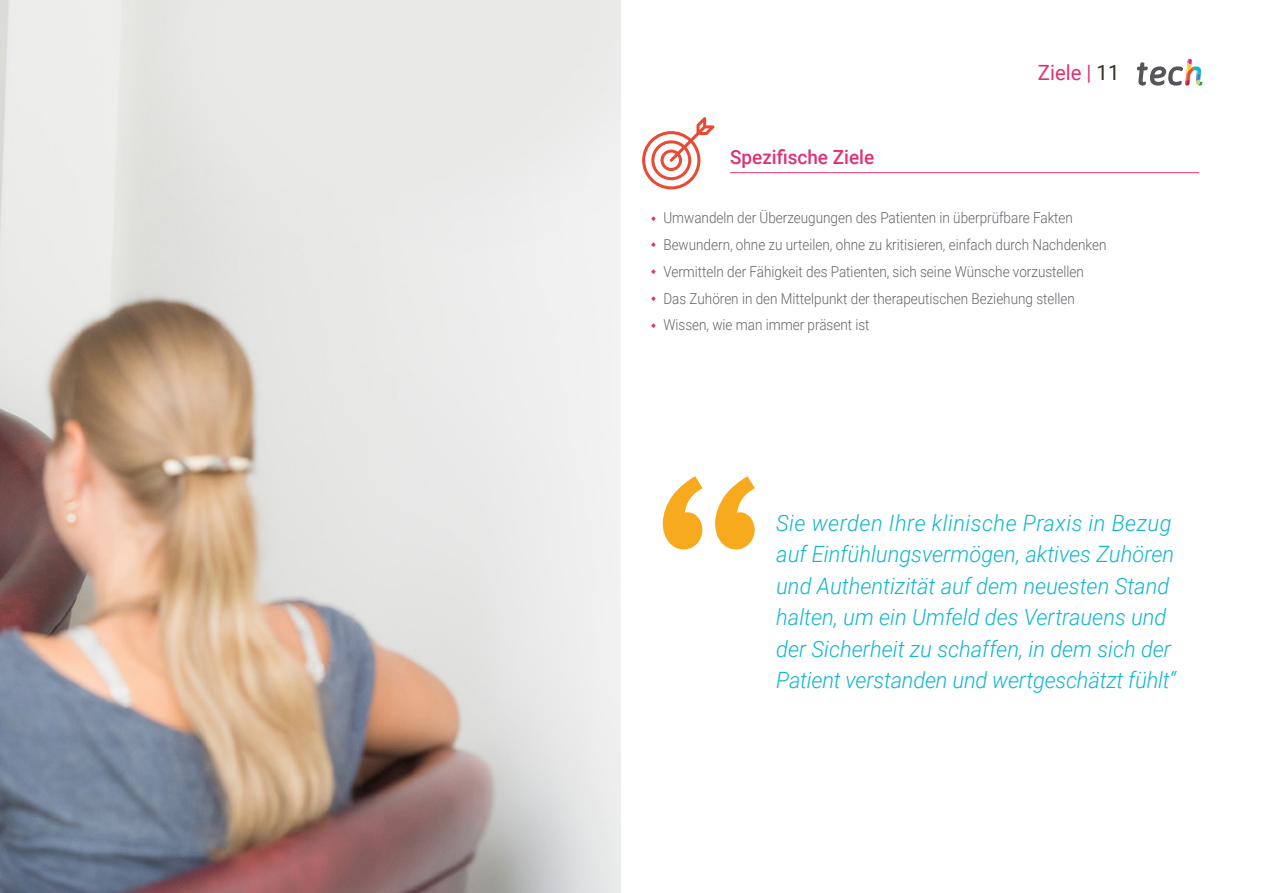
<style>
.page{position:relative;width:1263px;height:893px;background:#fff}
.page>*{position:absolute;margin:0;border:0;box-sizing:border-box;transform-origin:0 0}
.t1{font:italic 300 22.5px/31.5px "Roboto";color:#0fb6cf}
.t2{font:21px "Roboto";color:#df3174}
.t3{font:500 19.5px "Roboto";color:#df3174}
.t4{font:300 15px/26.7px "Roboto";color:#61646a;scale:.9 1}
.s1{color:#312e20}
</style>
<div class="page">
<hr style="left:730px;top:172px;width:469px;height:1px;background:#df3174">
<svg style="left:642px;top:117px;width:72px;height:72px"></svg>
<svg style="left:663px;top:476px;width:92px;height:73px"></svg>
<img style="left:0;top:0;width:621px;height:893px">
<svg style="left:1137px;top:59px;width:65px;height:27px"></svg>
<h3 class="t3" style="left:730px;top:144px;width:145px">Spezifische Ziele</h3>
<h2 class="t2" style="left:1038px;top:57px;width:83px">Ziele | <span class="s1">11</span></h2>
<p class="t4" style="left:663px;top:204px;width:494px">Umwandeln der Überzeugungen des Patienten in überprüfbare Fakten Bewundern, ohne zu urteilen, ohne zu kritisieren, einfach durch Nachdenken Vermitteln der Fähigkeit des Patienten, sich seine Wünsche vorzustellen Das Zuhören in den Mittelpunkt der therapeutischen Beziehung stellen Wissen, wie man immer präsent ist</p>
<p class="t1" style="left:776px;top:506px;width:401px">Sie werden Ihre klinische Praxis in Bezug auf Einfühlungsvermögen, aktives Zuhören und Authentizität auf dem neuesten Stand halten, um ein Umfeld des Vertrauens und der Sicherheit zu schaffen, in dem sich der Patient verstanden und wertgeschätzt fühlt“</p>
</div>
